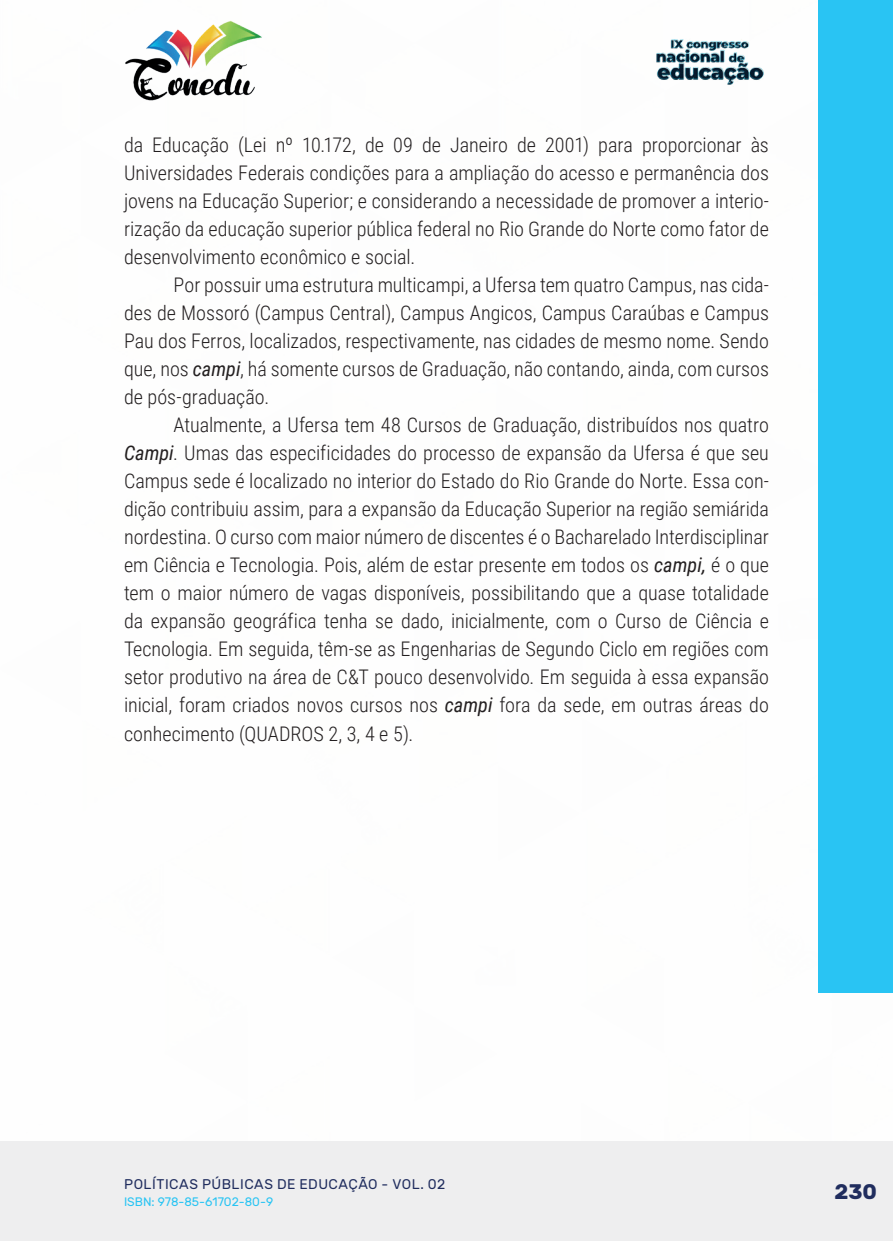
<style>
.page{position:relative;width:893px;height:1241px;background:#fff}
.page>*{position:absolute;margin:0;border:0;box-sizing:border-box;transform-origin:0 0}
.t1{font:700 21px "Rubik";color:#202d5e}
._9_CORPO{font:300 20.12px/28px "Roboto Condensed";color:#231f20;text-align:justify}
.t2{font:14px "Rubik";letter-spacing:.035em;color:#202d5e}
.t3{font:12.25px "Rubik";color:#29c4f3}
.s1{font-weight:400;font-style:italic}
</style>
<div class="page">
<div style="left:0;top:1141px;width:893px;height:99px;background:#eeeeef"></div>
<div style="left:819px;top:0;width:74px;height:992px;background:#29c4f3"></div>
<img style="left:125px;top:20px;width:137px;height:81px">
<img style="left:656px;top:39px;width:108px;height:46px">
<p class="_9_CORPO" style="left:124px;top:130px;width:646px">da Educação (Lei nº 10.172, de 09 de Janeiro de 2001) para proporcionar às Universidades Federais condições para a ampliação do acesso e permanência dos jovens na Educação Superior; e considerando a necessidade de promover a interio&shy;rização da educação superior pública federal no Rio Grande do Norte como fator de desenvolvimento econômico e social.</p>
<p class="_9_CORPO" style="left:124px;top:270px;width:646px;text-indent:50px">Por possuir uma estrutura multicampi, a Ufersa tem quatro Campus, nas cida&shy;des de Mossoró (Campus Central), Campus Angicos, Campus Caraúbas e Campus Pau dos Ferros, localizados, respectivamente, nas cidades de mesmo nome. Sendo que, nos <span class="s1">campi</span>, há somente cursos de Graduação, não contando, ainda, com cursos de pós-graduação.</p>
<p class="_9_CORPO" style="left:124px;top:410px;width:646px;text-indent:50px">Atualmente, a Ufersa tem 48 Cursos de Graduação, distribuídos nos quatro <span class="s1">Campi</span>. Umas das especificidades do processo de expansão da Ufersa é que seu Campus sede é localizado no interior do Estado do Rio Grande do Norte. Essa con&shy;dição contribuiu assim, para a expansão da Educação Superior na região semiárida nordestina. O curso com maior número de discentes é o Bacharelado Interdisciplinar em Ciência e Tecnologia. Pois, além de estar presente em todos os <span class="s1">campi,</span> é o que tem o maior número de vagas disponíveis, possibilitando que a quase totalidade da expansão geográfica tenha se dado, inicialmente, com o Curso de Ciência e Tecnologia. Em seguida, têm-se as Engenharias de Segundo Ciclo em regiões com setor produtivo na área de C&amp;T pouco desenvolvido. Em seguida à essa expansão inicial, foram criados novos cursos nos <span class="s1">campi</span> fora da sede, em outras áreas do conhecimento (QUADROS 2, 3, 4 e 5).</p>
<p class="t2" style="left:124px;top:1175px;width:323px">POLÍTICAS PÚBLICAS DE EDUCAÇÃO - VOL. 02</p>
<p class="t3" style="left:124px;top:1194px;width:151px">ISBN: 978-85-61702-80-9</p>
<p class="t1" style="left:834px;top:1179px;width:44px">230</p>
</div>
